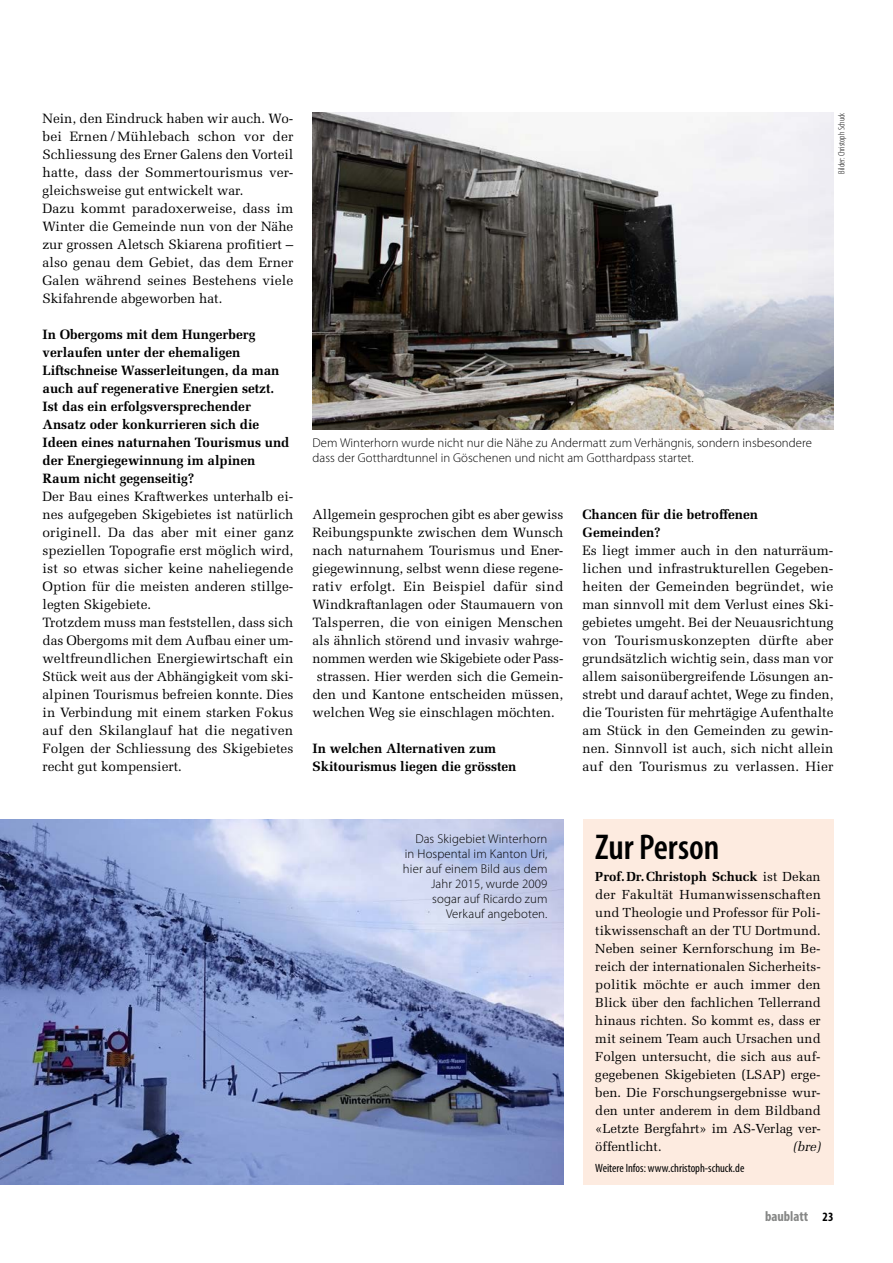
<style>
.page{position:relative;width:893px;height:1263px;background:#fff}
.page>*{position:absolute;margin:0;border:0;box-sizing:border-box;transform-origin:0 0}
.t1{font:600 condensed 36px "Myriad Pro";letter-spacing:-.005em;color:#000}
.t2{font:700 condensed 14.25px "Myriad Pro";color:#868786}
.t3{font:13.5px/18px "Melior LT Std";color:#000}
.t4{font:700 13.5px/18px "Melior LT Std";color:#000}
.t5{font:13.2px/18px "Melior LT Std";color:#000;text-align:justify}
.t6{font:italic 13.2px "Melior LT Std";color:#000}
.t7{font:300 12.75px/15px "Myriad Pro";letter-spacing:.005em;color:#000;text-align:right}
.t8{font:condensed 12px "Myriad Pro";color:#000}
.t9{font:300 condensed 9px "Myriad Pro";color:#000}
.s1{font-weight:700}
.s2{font-size:12.75px;color:#000}
</style>
<div class="page">
<img style="left:0;top:819px;width:563px;height:365px">
<div style="left:583px;top:819px;width:250px;height:366px;background:#fdebe0"></div>
<img style="left:313px;top:113px;width:520px;height:316px">
<p class="t3" style="left:43px;top:109px;width:252px">Nein, den Eindruck haben wir auch. Wo&shy;bei Ernen/Mühlebach schon vor der Schliessung des Erner Galens den Vorteil hatte, dass der Sommertourismus ver&shy;gleichsweise gut entwickelt war.<br>Dazu kommt paradoxerweise, dass im Winter die Gemeinde nun von der Nähe zur grossen Aletsch Skiarena profitiert – also genau dem Gebiet, das dem Erner Galen während seines Bestehens viele Skifahrende abgeworben hat.</p>
<p class="t4" style="left:43px;top:325px;width:248px">In Obergoms mit dem Hungerberg verlaufen unter der ehemaligen Liftschneise Wasserleitungen, da man auch auf regenerative Energien setzt.<br>Ist das ein erfolgsversprechender Ansatz oder konkurrieren sich die Ideen eines naturnahen Tourismus und der Energiegewinnung im alpinen Raum nicht gegenseitig?</p>
<p class="t3" style="left:43px;top:487px;width:253px">Der Bau eines Kraftwerkes unterhalb ei&shy;nes aufgegeben Skigebietes ist natürlich originell. Da das aber mit einer ganz speziellen Topografie erst möglich wird, ist so etwas sicher keine naheliegende Option für die meisten anderen stillge&shy;legten Skigebiete.<br>Trotzdem muss man feststellen, dass sich das Obergoms mit dem Aufbau einer um&shy;weltfreundlichen Energiewirtschaft ein Stück weit aus der Abhängigkeit vom ski&shy;alpinen Tourismus befreien konnte. Dies in Verbindung mit einem starken Fokus auf den Skilanglauf hat die negativen Folgen der Schliessung des Skigebietes recht gut kompensiert.</p>
<p class="t9" style="left:837px;top:174px;width:63px;rotate:-90deg">Bilder: Christoph Schuck</p>
<p class="t7" style="left:313px;top:435px;width:501px;text-align:left">Dem Winterhorn wurde nicht nur die Nähe zu Andermatt zum Verhängnis, sondern insbesondere dass der Gotthardtunnel in Göschenen und nicht am Gotthardpass startet.</p>
<p class="t3" style="left:313px;top:505px;width:252px">Allgemein gesprochen gibt es aber gewiss</p>
<p class="t3" style="left:313px;top:523px;width:252px">Reibungspunkte zwischen dem Wunsch</p>
<p class="t3" style="left:313px;top:541px;width:252px">nach naturnahem Tourismus und Ener-</p>
<p class="t3" style="left:313px;top:559px;width:252px">giegewinnung, selbst wenn diese regene-</p>
<p class="t3" style="left:313px;top:577px;width:252px">rativ erfolgt. Ein Beispiel dafür sind</p>
<p class="t3" style="left:313px;top:595px;width:252px">Windkraftanlagen oder Staumauern von</p>
<p class="t3" style="left:313px;top:613px;width:252px">Talsperren, die von einigen Menschen</p>
<p class="t3" style="left:313px;top:631px;width:252px">als ähnlich störend und invasiv wahrge-</p>
<p class="t3" style="left:313px;top:649px;width:252px">nommen werden wie Skigebiete oder Pass-</p>
<p class="t3" style="left:317px;top:667px;width:248px">strassen. Hier werden sich die Gemein-</p>
<p class="t3" style="left:313px;top:685px;width:252px">den und Kantone entscheiden müssen,</p>
<p class="t3" style="left:313px;top:703px;width:244px">welchen Weg sie einschlagen möchten.</p>
<p class="t4" style="left:313px;top:739px;width:205px">In welchen Alternativen zum<br>Skitourismus liegen die grössten</p>
<p class="t4" style="left:583px;top:505px;width:177px">Chancen für die betroffenen<br>Gemeinden?</p>
<p class="t3" style="left:583px;top:541px;width:252px;text-align:justify">Es liegt immer auch in den naturräum&shy;lichen und infrastrukturellen Gegeben&shy;heiten der Gemeinden begründet, wie man sinnvoll mit dem Verlust eines Ski&shy;gebietes umgeht. Bei der Neuausrichtung von Tourismuskonzepten dürfte aber grundsätzlich wichtig sein, dass man vor allem saisonübergreifende Lösungen an&shy;strebt und darauf achtet, Wege zu finden, die Touristen für mehrtägige Aufenthalte am Stück in den Gemeinden zu gewin&shy;nen. Sinnvoll ist auch, sich nicht allein auf den Tourismus zu verlassen. Hier</p>
<p class="t7" style="left:403px;top:831px;width:146px">Das Skigebiet Winterhorn in Hospental im Kanton Uri, hier auf einem Bild aus dem<br>Jahr 2015, wurde 2009 sogar auf Ricardo zum<br>Verkauf angeboten.</p>
<h1 class="t1" style="left:595px;top:827px;width:126px">Zur Person</h1>
<p class="t5" style="left:595px;top:868px;width:227px"><span class="s1">Prof.Dr.Christoph Schuck</span> ist Dekan der Fakultät Humanwissenschaften und Theologie und Professor für Poli&shy;tikwissenschaft an der TU Dortmund.<br>Neben seiner Kernforschung im Be&shy;reich der internationalen Sicherheits&shy;politik möchte er auch immer den Blick über den fachlichen Tellerrand hinaus richten. So kommt es, dass er mit seinem Team auch Ursachen und Folgen untersucht, die sich aus auf&shy;gegebenen Skigebieten (LSAP) erge&shy;ben. Die Forschungsergebnisse wur&shy;den unter anderem in dem Bildband «Letzte Bergfahrt» im AS-Verlag ver&shy;öffentlicht.</p>
<p class="t6" style="left:793px;top:1139px;width:29px">(bre)</p>
<p class="t8" style="left:595px;top:1161px;width:151px">Weitere Infos: www.christoph-schuck.de</p>
<p class="t2" style="left:765px;top:1207px;width:70px">baublatt <span class="s2">23</span></p>
</div>
